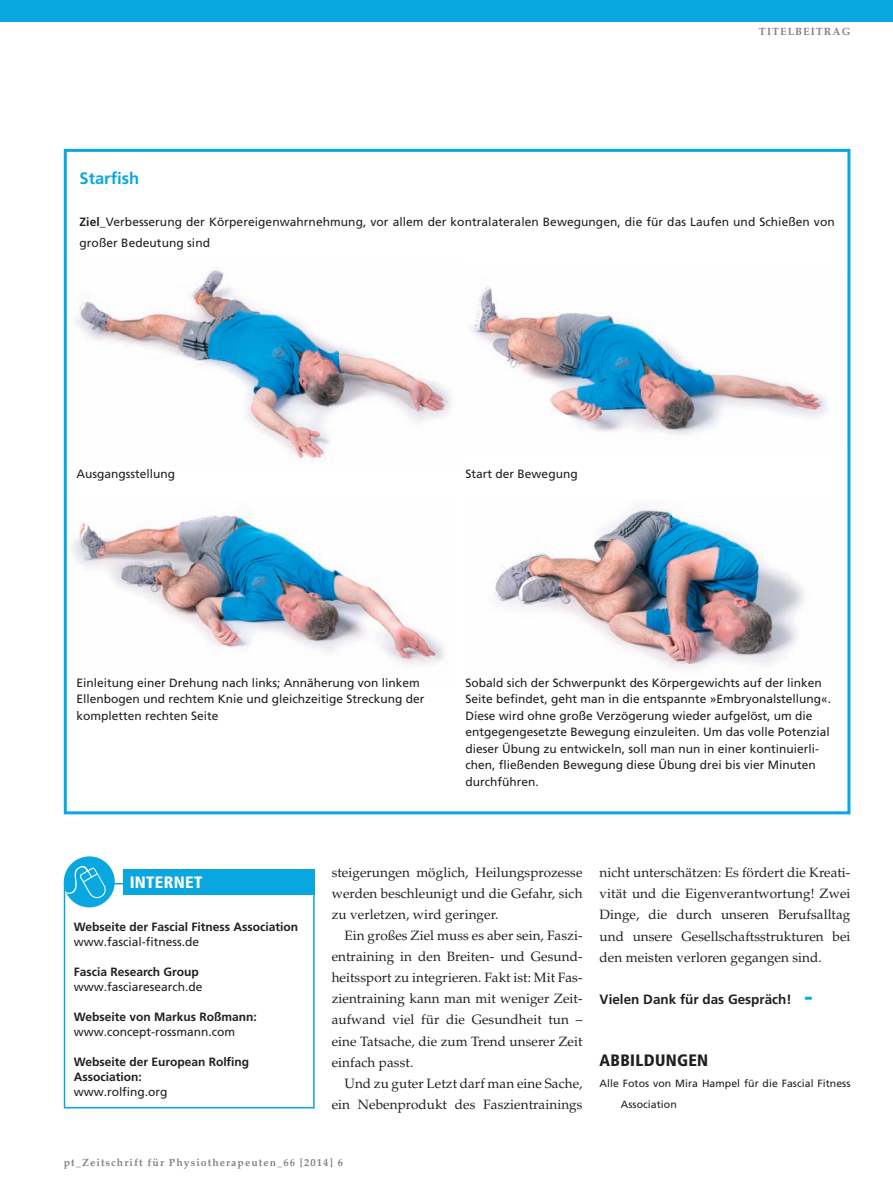
<style>
.page{position:relative;width:893px;height:1191px;background:#fff}
.page>*{position:absolute;margin:0;border:0;box-sizing:border-box;transform-origin:0 0}
.t1{font:900 condensed 16.5px "Frutiger LT Pro";letter-spacing:.02em;color:#231f20}
.t2{font:900 condensed 16.5px "Frutiger LT Pro";color:#fff}
.t3{font:700 16.5px "Frutiger LT Pro";color:#08a7e0}
.t4{font:13.5px/21px "Palatino LT Std";letter-spacing:.005em;color:#231f20;text-align:justify}
.t5{font:700 13.5px "Frutiger LT Pro";color:#231f20}
.t6{font:12px/16.5px "Frutiger LT Pro";color:#231f20}
.t7{font:700 12px/15px "Frutiger LT Pro";color:#231f20}
.t8{font:700 10.5px "Palatino LT Std";letter-spacing:.1em;color:#808285}
.t9{font:10.5px/21px "Frutiger LT Pro";letter-spacing:.005em;color:#231f20}
.s1{font-weight:700}
.s2{font-weight:900;font-stretch:condensed;font-size:27px;color:#08a7e0}
</style>
<div class="page">
<div style="left:0;top:0;width:893px;height:21px;background:#08a7e0"></div>
<div style="left:64px;top:883px;width:251px;height:225px;border:2px solid #08a7e0"></div>
<div style="left:123px;top:869px;width:192px;height:25px;background:#08a7e0"></div>
<div style="left:64px;top:856px;width:51px;height:51px;background:#08a7e0;border-radius:50%"></div>
<svg style="left:64px;top:865px;width:42px;height:33px"></svg>
<div style="left:64px;top:149px;width:786px;height:665px;border:3px solid #08a7e0"></div>
<img style="left:76px;top:268px;width:375px;height:194px">
<img style="left:471px;top:287px;width:356px;height:148px">
<img style="left:72px;top:515px;width:373px;height:150px">
<img style="left:495px;top:507px;width:309px;height:163px">
<p class="t8" style="left:759px;top:26px;width:93px">TITELBEITRAG</p>
<h1 class="t3" style="left:80px;top:169px;width:61px">Starfish</h1>
<p class="t6" style="left:80px;top:211px;width:757px;line-height:21px"><span class="s1">Ziel_</span>Verbesserung der Körpereigenwahrnehmung, vor allem der kontralateralen Bewegungen, die für das Laufen und Schießen von großer Bedeutung sind</p>
<p class="t6" style="left:77px;top:466px;width:100px">Ausgangsstellung</p>
<p class="t6" style="left:466px;top:466px;width:114px">Start der Bewegung</p>
<p class="t6" style="left:77px;top:674px;width:350px">Einleitung einer Drehung nach links; Annäherung von linkem<br>Ellenbogen und rechtem Knie und gleichzeitige Streckung der kompletten rechten Seite</p>
<p class="t6" style="left:466px;top:674px;width:367px">Sobald sich der Schwerpunkt des Körpergewichts auf der linken Seite befindet, geht man in die entspannte »Embryonalstellung«.<br>Diese wird ohne große Verzögerung wieder aufgelöst, um die entgegengesetzte Bewegung einzuleiten. Um das volle Potenzial dieser Übung zu entwickeln, soll man nun in einer kontinuierli&shy;chen, fließenden Bewegung diese Übung drei bis vier Minuten durchführen.</p>
<h1 class="t2" style="left:130px;top:872px;width:16px">Internet</h1>
<p class="t7" style="left:74px;top:919px;width:226px">Webseite der Fascial Fitness Association</p>
<p class="t6" style="left:74px;top:934px;width:127px">www.fascial-fitness.de</p>
<p class="t7" style="left:74px;top:964px;width:126px">Fascia Research Group</p>
<p class="t6" style="left:74px;top:979px;width:130px">www.fasciaresearch.de</p>
<p class="t7" style="left:74px;top:1009px;width:185px">Webseite von Markus Roßmann:</p>
<p class="t6" style="left:74px;top:1024px;width:163px">www.concept-rossmann.com</p>
<p class="t7" style="left:74px;top:1054px;width:177px">Webseite der European Rolfing<br>Association:</p>
<p class="t6" style="left:74px;top:1084px;width:95px">www.rolfing.org</p>
<p class="t4" style="left:332px;top:862px;width:252px">steigerungen möglich, Heilungsprozesse werden beschleunigt und die Gefahr, sich zu verletzen, wird geringer.</p>
<p class="t4" style="left:332px;top:925px;width:252px;text-indent:13px">Ein großes Ziel muss es aber sein, Faszi&shy;entraining in den Breiten- und Gesund&shy;heitssport zu integrieren. Fakt ist: Mit Fas&shy;zientraining kann man mit weniger Zeit&shy;aufwand viel für die Gesundheit tun – eine Tatsache, die zum Trend unserer Zeit einfach passt.</p>
<p class="t4" style="left:332px;top:1072px;width:252px;text-align:right">Und zu guter Letzt darf man eine Sache, ein Nebenprodukt des Faszientrainings</p>
<p class="t4" style="left:600px;top:862px;width:252px">nicht unterschätzen: Es fördert die Kreati&shy;vität und die Eigenverantwortung! Zwei Dinge, die durch unseren Berufsalltag und unsere Gesellschaftsstrukturen bei den meisten verloren gegangen sind.</p>
<p class="t5" style="left:600px;top:991px;width:214px">Vielen Dank für das Gespräch! <span class="s2">–</span></p>
<h1 class="t1" style="left:600px;top:1050px;width:110px">ABBILDUNGEN</h1>
<p class="t9" style="left:621px;top:1073px;width:231px;text-indent:-21px">Alle Fotos von Mira Hampel für die Fascial Fitness<br>Association</p>
<p class="t8" style="left:64px;top:1156px;width:281px">pt_Zeitschrift für Physiotherapeuten_66 [2014] 6</p>
</div>
